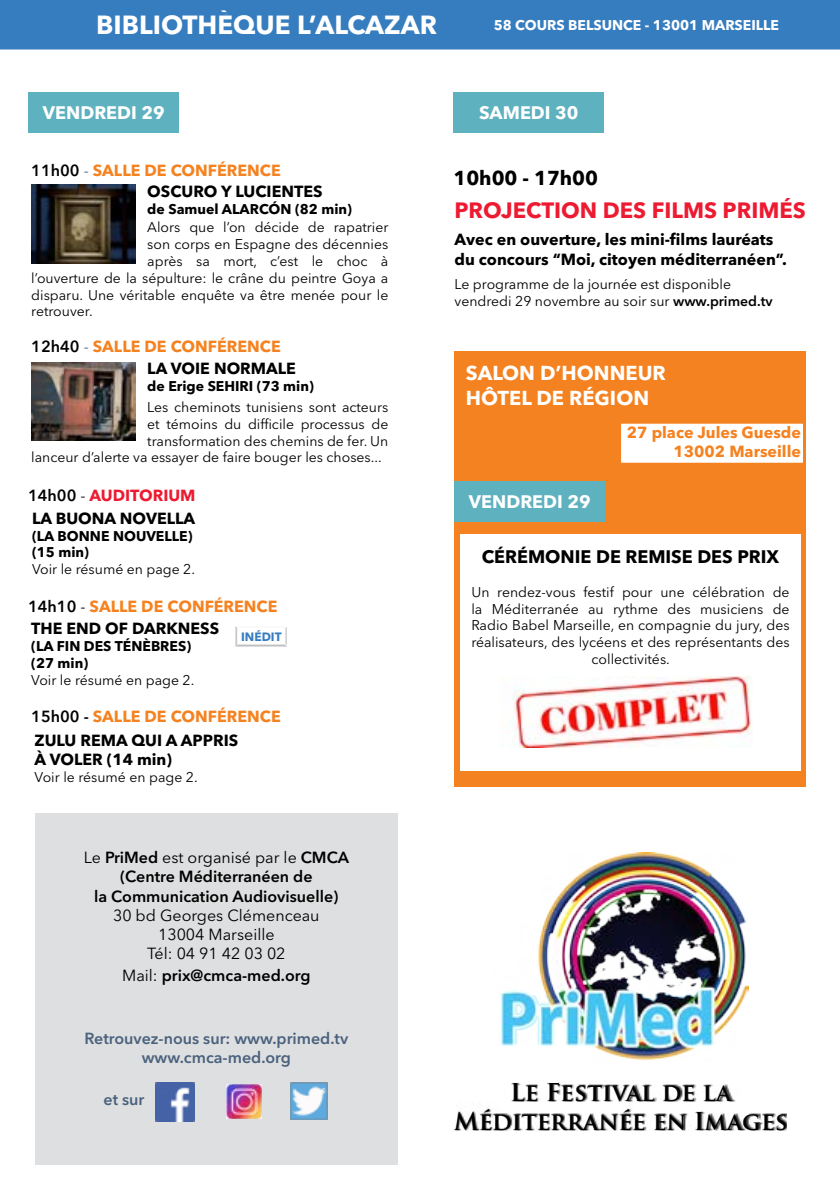
<style>
.page{position:relative;width:840px;height:1191px;background:#fff}
.page>*{position:absolute;margin:0;border:0;box-sizing:border-box;transform-origin:0 0}
.t1{font:700 26px "Avenir Next LT Pro";color:#fff}
.t2{font:700 24px/28.8px "Trajan Pro";color:#000;text-align:center}
.t3{font:700 22px "Avenir Next LT Pro";color:#ed1b32}
.t4{font:700 20px/24px "Avenir Next LT Pro";color:#fff}
.t5{font:700 20px "Avenir Next LT Pro";color:#000}
.t6{font:700 18px "Avenir Next LT Pro";color:#fff}
.t7{font:700 18px "Avenir Next LT Pro";color:#000}
.t8{font:700 16px/22.6px "Avenir Next LT Pro";color:#000}
.t9{font:700 16px/21.6px "Avenir Next LT Pro";color:#f58220}
.t10{font:600 16px/19.2px "Avenir Next LT Pro";color:#000;text-align:center}
.t11{font:600 16px/19.2px "Avenir Next LT Pro";color:#4a617d;text-align:center}
.t12{font:16px/19.2px "Avenir Next LT Pro";color:#000;text-align:center}
.t13{font:14px/16.8px "Avenir Next LT Pro";color:#000;text-align:center}
.t14{font:700 14px/16.8px "Avenir Next LT Pro";color:#000}
.t15{font:700 14px "Avenir Next LT Pro";color:#fff}
.t16{font:700 12px "Avenir Next LT Pro";color:#367dc0}
.s1{font-weight:600;color:#000}
.s2{font-weight:400;color:#4a617d}
.s3{color:#000}
.s4{font-weight:600}
.s5{font-weight:400}
.s6{color:#ed1b32}
.s7{font-weight:400;color:#000}
.s8{color:#f58220}
</style>
<div class="page">
<div style="left:35px;top:812px;width:362px;height:352px;background:#dedfe0"></div>
<div style="left:454px;top:351px;width:351px;height:435px;background:#f58220"></div>
<div style="left:460px;top:534px;width:340px;height:237px;background:#fff"></div>
<div style="left:621px;top:425px;width:180px;height:37px;background:#fff"></div>
<div style="left:620px;top:424px;width:182px;height:39px;border:2px solid #fff"></div>
<img style="left:31px;top:185px;width:105px;height:78px">
<img style="left:31px;top:362px;width:105px;height:79px">
<img style="left:155px;top:1082px;width:39px;height:39px">
<img style="left:226px;top:1084px;width:35px;height:34px">
<img style="left:290px;top:1082px;width:38px;height:37px">
<div style="left:29px;top:92px;width:150px;height:41px;background:#5eb1bf"></div>
<div style="left:453px;top:92px;width:150px;height:41px;background:#5eb1bf"></div>
<div style="left:0;top:0;width:839px;height:49px;background:#367dc0"></div>
<div style="left:479px;top:20px;width:313px;height:18px;background:#367dc0"></div>
<div style="left:95px;top:13px;width:344px;height:27px;background:#367dc0"></div>
<div style="left:94px;top:12px;width:346px;height:29px;border:2px solid #367dc0"></div>
<img style="left:500px;top:852px;width:247px;height:208px">
<div style="left:455px;top:1083px;width:331px;height:47px;background:#000;opacity:.75"></div>
<div style="left:454px;top:481px;width:150px;height:40px;background:#5eb1bf"></div>
<svg style="left:235px;top:626px;width:52px;height:20px"></svg>
<div style="left:236px;top:627px;width:50px;height:18px;border:1px solid #fff"></div>
<img style="left:512px;top:676px;width:240px;height:71px">
<h1 class="t1" style="left:96px;top:9px;width:342px">BIBLIOTHÈQUE L’ALCAZAR</h1>
<p class="t15" style="left:493px;top:17px;width:287px">58 COURS BELSUNCE - 13001 MARSEILLE</p>
<p class="t6" style="left:43px;top:102px;width:123px">VENDREDI 29</p>
<p class="t6" style="left:478px;top:102px;width:101px">SAMEDI 30</p>
<p class="t9" style="left:147px;top:159px;width:177px;text-indent:-116px"><span class="s1">11h00</span> <span class="s2">-</span> SALLE DE CONFÉRENCE<br><span class="s3">OSCURO Y LUCIENTES</span></p>
<p class="t14" style="left:147px;top:200px;width:206px">de Samuel ALARCÓN (82 min)</p>
<p class="t13" style="left:147px;top:219px;width:242px">Alors que l’on décide de rapatrier</p>
<p class="t13" style="left:147px;top:236px;width:242px">son corps en Espagne des décennies</p>
<p class="t13" style="left:147px;top:253px;width:242px">après sa mort, c’est le choc à</p>
<p class="t13" style="left:31px;top:269px;width:358px">l’ouverture de la sépulture: le crâne du peintre Goya a</p>
<p class="t13" style="left:31px;top:286px;width:358px">disparu. Une véritable enquête va être menée pour le</p>
<p class="t13" style="left:31px;top:303px;width:63px">retrouver.</p>
<p class="t9" style="left:147px;top:335px;width:150px;line-height:22.2px;text-indent:-116px"><span class="s1">12h40</span> <span class="s2">-</span> SALLE DE CONFÉRENCE<br><span class="s3">LA VOIE NORMALE</span></p>
<p class="t14" style="left:147px;top:377px;width:168px">de Erige SEHIRI (73 min)</p>
<p class="t13" style="left:147px;top:399px;width:242px">Les cheminots tunisiens sont acteurs</p>
<p class="t13" style="left:147px;top:415px;width:242px">et témoins du difficile processus de</p>
<p class="t13" style="left:147px;top:432px;width:242px">transformation des chemins de fer. Un</p>
<p class="t13" style="left:31px;top:449px;width:352px">lanceur d’alerte va essayer de faire bouger les choses...</p>
<p class="t8" style="left:28px;top:484px;width:169px"><span class="s4">14h00</span> <span class="s5">-</span> <span class="s6">AUDITORIUM<br></span>LA BUONA NOVELLA</p>
<p class="t14" style="left:32px;top:527px;width:162px">(LA BONNE NOUVELLE) (15 min)</p>
<p class="t13" style="left:32px;top:561px;width:164px">Voir le résumé en page 2.</p>
<p class="t9" style="left:28px;top:594px;width:251px;line-height:22.8px"><span class="s1">14h10</span> <span class="s7">-</span> SALLE DE CONFÉRENCE<br><span class="s3">THE END OF DARKNESS</span></p>
<p class="t14" style="left:31px;top:637px;width:161px">(LA FIN DES TÉNÈBRES) (27 min)</p>
<p class="t13" style="left:31px;top:671px;width:164px">Voir le résumé en page 2.</p>
<p class="t16" style="left:241px;top:629px;width:42px">INÉDIT</p>
<p class="t8" style="left:31px;top:704px;width:251px;line-height:23.8px"><span class="s4">15h00 -</span> <span class="s8">SALLE DE CONFÉRENCE<br></span>ZULU REMA QUI A APPRIS</p>
<p class="t8" style="left:35px;top:747px;width:139px">À VOLER (14 min)</p>
<p class="t13" style="left:35px;top:768px;width:164px">Voir le résumé en page 2.</p>
<p class="t10" style="left:84px;top:848px;width:266px"><span class="s5">Le</span> PriMed <span class="s5">est organisé par le</span> CMCA (Centre Méditerranéen de<br>la Communication Audiovisuelle)</p>
<p class="t12" style="left:113px;top:905px;width:208px">30 bd Georges Clémenceau<br>13004 Marseille<br>Tél: 04 91 42 03 02</p>
<p class="t10" style="left:122px;top:965px;width:190px"><span class="s5">Mail:</span> prix@cmca-med.org</p>
<p class="t11" style="left:84px;top:1028px;width:265px">Retrouvez-nous sur: www.primed.tv www.cmca-med.org</p>
<p class="t11" style="left:103px;top:1090px;width:42px">et sur</p>
<h3 class="t5" style="left:453px;top:165px;width:146px">10h00 - 17h00</h3>
<h3 class="t3" style="left:454px;top:197px;width:352px">PROJECTION DES FILMS PRIMÉS</h3>
<p class="t8" style="left:454px;top:230px;width:333px;line-height:20px">Avec en ouverture, les mini-films lauréats du concours “Moi, citoyen méditerranéen”.</p>
<p class="t13" style="left:454px;top:276px;width:319px;text-align:left">Le programme de la journée est disponible vendredi 29 novembre au soir sur <span class="s4">www.primed.tv</span></p>
<h3 class="t4" style="left:465px;top:361px;width:201px">SALON D’HONNEUR<br>HÔTEL DE RÉGION</h3>
<p class="t6" style="left:468px;top:490px;width:123px">VENDREDI 29</p>
<p class="t9" style="left:626px;top:422px;width:175px;line-height:19.2px;text-align:right">27 place Jules Guesde<br>13002 Marseille</p>
<p class="t7" style="left:481px;top:546px;width:299px">CÉRÉMONIE DE REMISE DES PRIX</p>
<p class="t13" style="left:471px;top:583px;width:319px">Un rendez-vous festif pour une célébration de la Méditerranée au rythme des musiciens de Radio Babel Marseille, en compagnie du jury, des réalisateurs, des lycéens et des représentants des collectivités.</p>
<h2 class="t2" style="left:453px;top:1078px;width:335px">Le Festival de la<br>Méditerranée en Images</h2>
</div>
